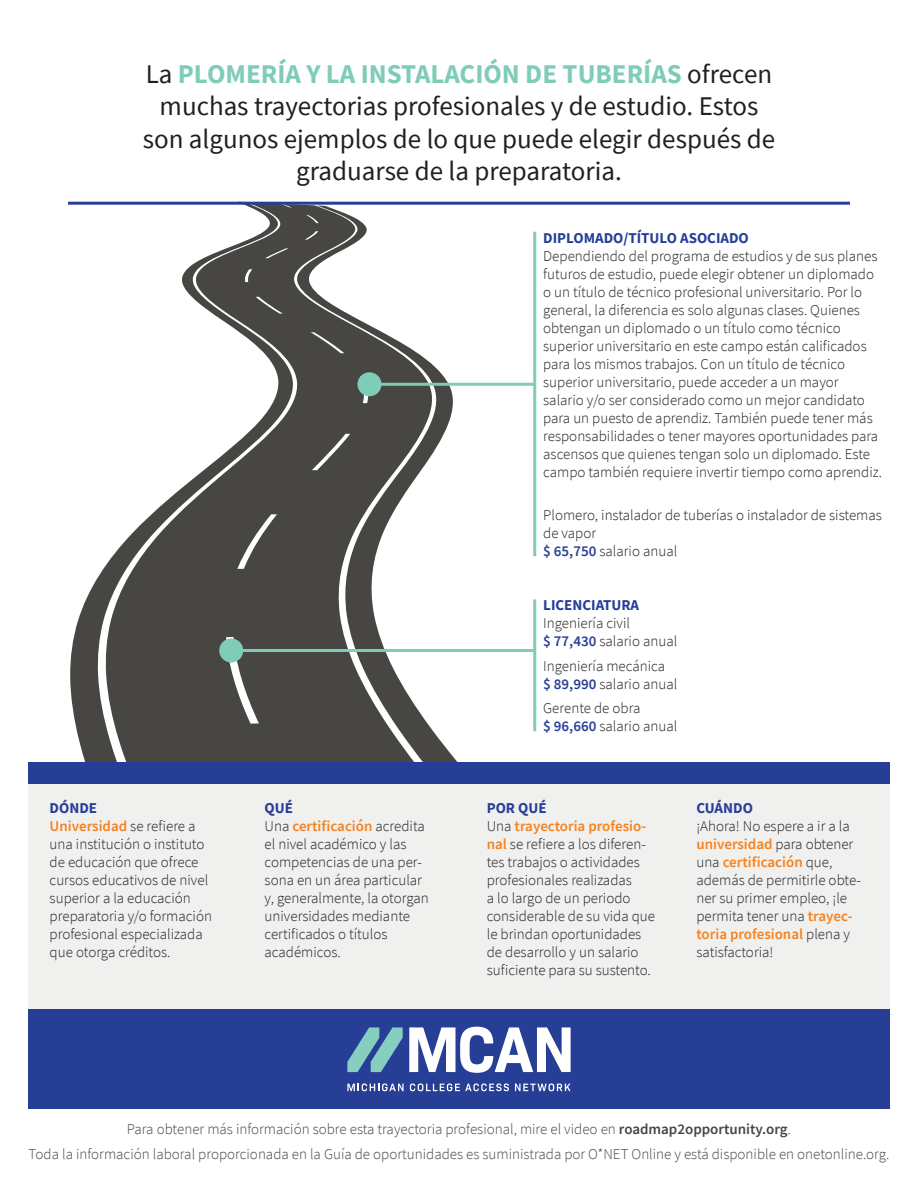
<style>
.page{position:relative;width:918px;height:1188px;background:#fff}
.page>*{position:absolute;margin:0;border:0;box-sizing:border-box;transform-origin:0 0}
.t1{font:27px/32.4px "Source Sans Pro";color:#231f20;text-align:center}
.t2{font:300 15px/18px "Source Sans Pro";color:#231f20}
.body{font:300 15px "Source Sans Pro";color:#484643}
.t3{font:700 15px "Source Sans Pro";color:#273e96}
.s1{font-weight:700;color:#7fccb8}
.s2{font-weight:600;color:#273e96}
.s3{font-weight:600;color:#f58220}
.s4{font-weight:600}
</style>
<div class="page">
<svg style="left:294px;top:205px;width:167px;height:557px;fill:#484643"></svg>
<svg style="left:70px;top:205px;width:224px;height:557px;fill:#484643"></svg>
<div style="left:28px;top:1009px;width:862px;height:100px;background:#273e96"></div>
<hr style="left:68px;top:202px;width:782px;height:3px;background:#273e96">
<div style="left:28px;top:762px;width:862px;height:247px;background:#f0f0ef"></div>
<div style="left:28px;top:762px;width:862px;height:22px;background:#273e96"></div>
<hr style="left:369px;top:383px;width:166px;height:3px;background:#7fccb8">
<div style="left:357px;top:372px;width:24px;height:24px;background:#7fccb8;border-radius:50%"></div>
<hr style="left:533px;top:232px;width:3px;height:324px;background:#7fccb8">
<hr style="left:231px;top:649px;width:304px;height:3px;background:#7fccb8">
<div style="left:219px;top:638px;width:24px;height:24px;background:#7fccb8;border-radius:50%"></div>
<hr style="left:533px;top:599px;width:3px;height:132px;background:#7fccb8">
<svg style="left:347px;top:1083px;width:57px;height:8px"></svg>
<svg style="left:410px;top:1083px;width:99px;height:8px"></svg>
<svg style="left:515px;top:1083px;width:56px;height:8px"></svg>
<svg style="left:409px;top:1027px;width:162px;height:46px"></svg>
<svg style="left:347px;top:1027px;width:56px;height:45px"></svg>
<p class="t1" style="left:143px;top:57px;width:634px">La <span class="s1">PLOMERÍA Y LA INSTALACIÓN DE TUBERÍAS</span> ofrecen muchas trayectorias profesionales y de estudio. Estos son algunos ejemplos de lo que puede elegir después de graduarse de la preparatoria.</p>
<p class="t3" style="left:543px;top:228px;width:207px">DIPLOMADO/TÍTULO ASOCIADO</p>
<p class="t2" style="left:543px;top:247px;width:340px">Dependiendo del programa de estudios y de sus planes futuros de estudio, puede elegir obtener un diplomado o un título de técnico profesional universitario. Por lo general, la diferencia es solo algunas clases. Quienes obtengan un diplomado o un título como técnico superior universitario en este campo están calificados para los mismos trabajos. Con un título de técnico superior universitario, puede acceder a un mayor salario y/o ser considerado como un mejor candidato para un puesto de aprendiz. También puede tener más responsabilidades o tener mayores oportunidades para ascensos que quienes tengan solo un diplomado. Este campo también requiere invertir tiempo como aprendiz.</p>
<p class="t2" style="left:543px;top:506px;width:340px">Plomero, instalador de tuberías o instalador de sistemas de vapor</p>
<p class="t2" style="left:543px;top:542px;width:136px"><span class="s2">$ 65,750</span> salario anual</p>
<p class="t3" style="left:50px;top:798px;width:49px">DÓNDE</p>
<p class="t2" style="left:50px;top:817px;width:164px"><span class="s3">Universidad</span> se refiere a una institución o instituto de educación que ofrece cursos educativos de nivel superior a la educación preparatoria y/o formación profesional especializada que otorga créditos.</p>
<p class="t3" style="left:265px;top:798px;width:30px">QUÉ</p>
<p class="t2" style="left:265px;top:817px;width:166px">Una <span class="s3">certificación</span> acredita el nivel académico y las competencias de una per&shy;sona en un área particular y, generalmente, la otorgan universidades mediante certificados o títulos académicos.</p>
<p class="t3" style="left:543px;top:595px;width:97px">LICENCIATURA</p>
<p class="t2" style="left:543px;top:614px;width:88px">Ingeniería civil</p>
<p class="t2" style="left:543px;top:632px;width:136px"><span class="s2">$ 77,430</span> salario anual</p>
<p class="t2" style="left:543px;top:657px;width:123px">Ingeniería mecánica</p>
<p class="t2" style="left:543px;top:675px;width:136px"><span class="s2">$ 89,990</span> salario anual</p>
<p class="t2" style="left:543px;top:699px;width:99px">Gerente de obra</p>
<p class="t2" style="left:543px;top:717px;width:136px"><span class="s2">$ 96,660</span> salario anual</p>
<p class="t3" style="left:487px;top:798px;width:61px">POR QUÉ</p>
<p class="t2" style="left:487px;top:817px;width:170px">Una <span class="s3">trayectoria profesio&shy;nal</span> se refiere a los diferen&shy;tes trabajos o actividades profesionales realizadas<br>a lo largo de un periodo considerable de su vida que le brindan oportunidades de desarrollo y un salario suficiente para su sustento.</p>
<p class="t3" style="left:696px;top:798px;width:58px">CUÁNDO</p>
<p class="t2" style="left:696px;top:817px;width:166px">¡Ahora! No espere a ir a la <span class="s3">universidad</span> para obtener una <span class="s3">certificación</span> que, además de permitirle obte&shy;ner su primer empleo, ¡le permita tener una <span class="s3">trayec&shy;toria profesional</span> plena y satisfactoria!</p>
<p class="body" style="left:127px;top:1120px;width:666px">Para obtener más información sobre esta trayectoria profesional, mire el video en <span class="s4">roadmap2opportunity.org</span>.</p>
<p class="body" style="left:29px;top:1145px;width:862px">Toda la información laboral proporcionada en la Guía de oportunidades es suministrada por O*NET Online y está disponible en onetonline.org.</p>
</div>
